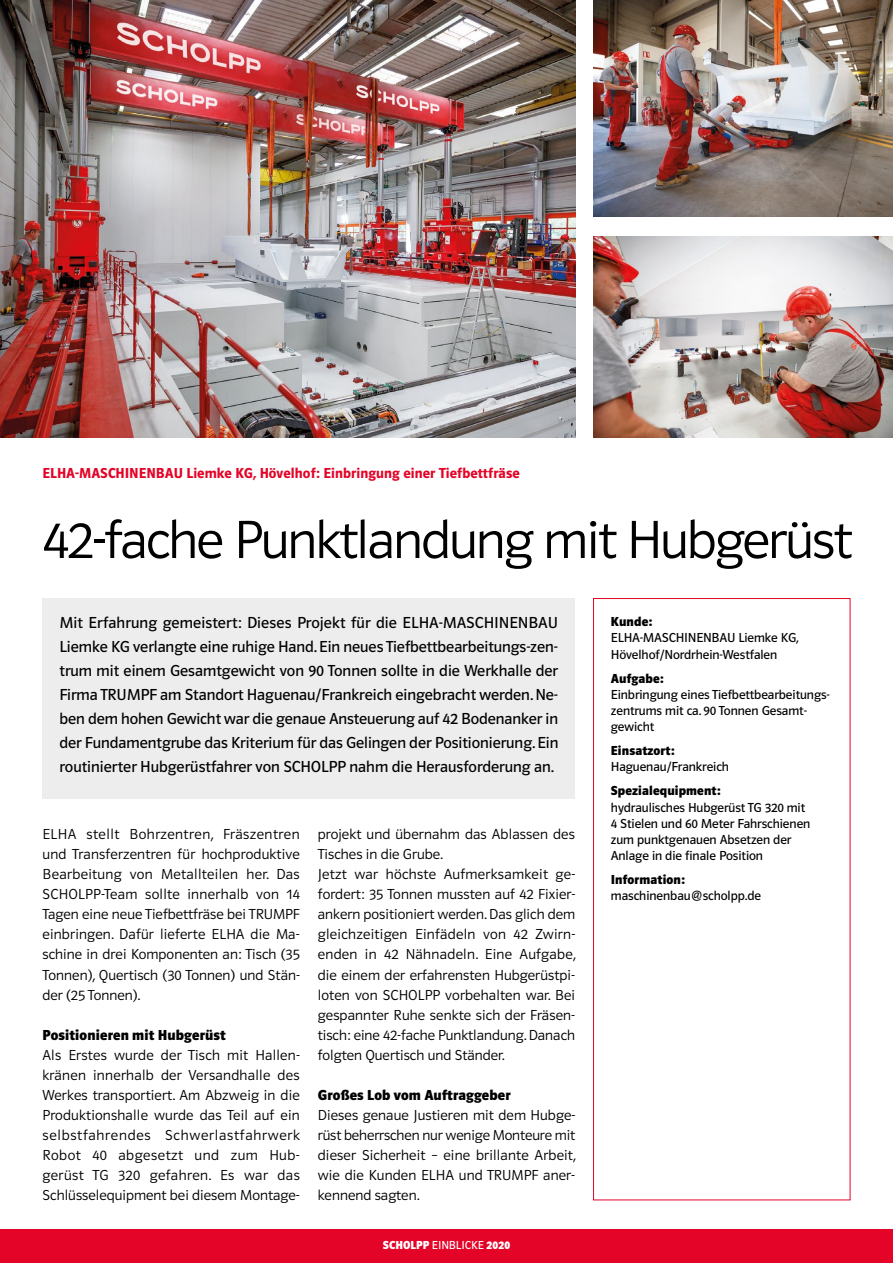
<style>
.page{position:relative;width:893px;height:1263px;background:#fff}
.page>*{position:absolute;margin:0;border:0;box-sizing:border-box;transform-origin:0 0}
.t1{font:55.5px "Polo 22 K Leicht";letter-spacing:-.03em;color:#000}
.t2{font:16.5px/24px "Polo 22 K Buch";color:#000;text-align:justify}
.t3{font:15px/20.1px "Polo 22 K Leicht";letter-spacing:.005em;color:#000;text-align:justify}
.t4{font:15px "Polo 22 K Hfett";letter-spacing:.005em;color:#e40428}
.t5{font:700 15px "Polo 22 K";letter-spacing:.01em;color:#000}
.t6{font:13.5px/16.2px "Polo 22 K Buch";letter-spacing:-.005em;color:#000}
.t7{font:700 13.5px "Polo 22 K";letter-spacing:.01em;color:#000}
.t8{font:700 12px "Polo 22 K";letter-spacing:.01em;color:#fff}
.s1{font-family:"Polo 22 K Buch";font-weight:400}
</style>
<div class="page">
<div style="left:0;top:1229px;width:893px;height:34px;background:#e40428"></div>
<img style="left:593px;top:0;width:300px;height:217px">
<img style="left:593px;top:237px;width:300px;height:201px">
<img style="left:0;top:0;width:575px;height:438px">
<div style="left:43px;top:598px;width:532px;height:201px;background:#ededed"></div>
<div style="left:593px;top:598px;width:257px;height:602px;border:1px solid #e40428"></div>
<p class="t4" style="left:43px;top:465px;width:479px">ELHA-MASCHINENBAU Liemke KG, Hövelhof: Einbringung einer Tiefbettfräse</p>
<h1 class="t1" style="left:43px;top:511px;width:811px">42-fache Punktlandung mit Hubgerüst</h1>
<p class="t2" style="left:60px;top:611px;width:500px">Mit Erfahrung gemeistert: Dieses Projekt für die ELHA-MASCHINENBAU Liemke KG verlangte eine ruhige Hand. Ein neues Tiefbettbearbeitungs-zen&shy;trum mit einem Gesamtgewicht von 90 Tonnen sollte in die Werkhalle der Firma TRUMPF am Standort Haguenau/Frankreich eingebracht werden. Ne&shy;ben dem hohen Gewicht war die genaue Ansteuerung auf 42 Bodenanker in der Fundamentgrube das Kriterium für das Gelingen der Positionierung. Ein routinierter Hubgerüstfahrer von SCHOLPP nahm die Herausforderung an.</p>
<p class="t7" style="left:611px;top:614px;width:43px">Kunde:</p>
<p class="t6" style="left:611px;top:630px;width:189px">ELHA-MASCHINENBAU Liemke KG,<br>Hövelhof/Nordrhein-Westfalen</p>
<p class="t7" style="left:611px;top:671px;width:54px">Aufgabe:</p>
<p class="t6" style="left:611px;top:686px;width:220px">Einbringung eines Tiefbettbearbeitungs&shy;zentrums mit ca. 90 Tonnen Gesamt&shy;gewicht</p>
<p class="t7" style="left:611px;top:743px;width:65px">Einsatzort:</p>
<p class="t6" style="left:611px;top:759px;width:120px">Haguenau/Frankreich</p>
<p class="t7" style="left:611px;top:783px;width:111px">Spezialequipment:</p>
<p class="t6" style="left:611px;top:799px;width:201px">hydraulisches Hubgerüst TG 320 mit<br>4 Stielen und 60 Meter Fahrschienen zum punktgenauen Absetzen der<br>Anlage in die finale Position</p>
<p class="t7" style="left:611px;top:872px;width:76px">Information:</p>
<p class="t6" style="left:611px;top:888px;width:152px">maschinenbau@scholpp.de</p>
<p class="t3" style="left:43px;top:824px;width:259px">ELHA stellt Bohrzentren, Fräszentren und Transferzentren für hochproduktive Bearbeitung von Metallteilen her. Das SCHOLPP-Team sollte innerhalb von 14<br>Tagen eine neue Tiefbettfräse bei TRUMPF einbringen. Dafür lieferte ELHA die Ma&shy;schine in drei Komponenten an: Tisch (35<br>Tonnen), Quertisch (30 Tonnen) und Stän&shy;der (25 Tonnen).</p>
<p class="t5" style="left:43px;top:1026px;width:185px">Positionieren mit Hubgerüst</p>
<p class="t3" style="left:43px;top:1045px;width:259px">Als Erstes wurde der Tisch mit Hallen&shy;kränen innerhalb der Versandhalle des Werkes transportiert. Am Abzweig in die Produktionshalle wurde das Teil auf ein selbstfahrendes Schwerlastfahrwerk Robot 40 abgesetzt und zum Hub&shy;gerüst TG 320 gefahren. Es war das Schlüsselequipment bei diesem Montage-</p>
<p class="t3" style="left:318px;top:824px;width:260px;text-align:left">projekt und übernahm das Ablassen des Tisches in die Grube.<br>Jetzt war höchste Aufmerksamkeit ge&shy;fordert: 35 Tonnen mussten auf 42 Fixier&shy;ankern positioniert werden. Das glich dem gleichzeitigen Einfädeln von 42 Zwirn&shy;enden in 42 Nähnadeln. Eine Aufgabe, die einem der erfahrensten Hubgerüstpi&shy;loten von SCHOLPP vorbehalten war. Bei gespannter Ruhe senkte sich der Fräsen&shy;tisch: eine 42-fache Punktlandung. Danach folgten Quertisch und Ständer.</p>
<p class="t5" style="left:318px;top:1087px;width:194px">Großes Lob vom Auftraggeber</p>
<p class="t3" style="left:318px;top:1105px;width:260px">Dieses genaue Justieren mit dem Hubge&shy;rüst beherrschen nur wenige Monteure mit dieser Sicherheit – eine brillante Arbeit, wie die Kunden ELHA und TRUMPF aner&shy;kennend sagten.</p>
<p class="t8" style="left:383px;top:1238px;width:129px">SCHOLPP <span class="s1">EINBLICKE</span> 2020</p>
</div>
